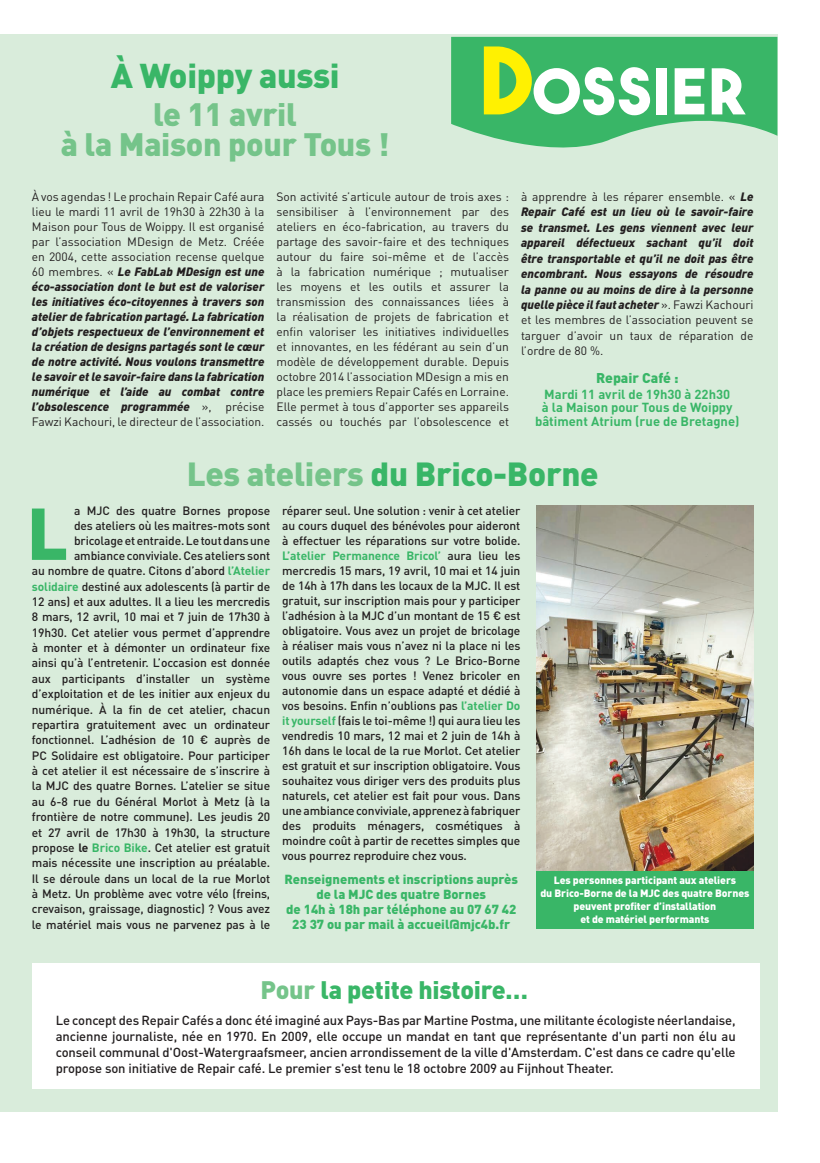
<style>
.page{position:relative;width:820px;height:1163px;background:#fff}
.page>*{position:absolute;margin:0;border:0;box-sizing:border-box;transform-origin:0 0}
.t1{font:900 72.1px "DIN Pro";color:#39b667}
.t2{font:63px "The Bold Font";letter-spacing:.03em;color:#fff}
.t3{font:900 34px "DIN Pro";letter-spacing:-.01em;color:#39b667}
.t4{font:900 33px "DIN Pro";letter-spacing:-.01em;color:#39b667}
.t5{font:900 32px/30px "DIN Pro";letter-spacing:-.01em;color:#75c48a;text-align:center}
.t6{font:900 25px "DIN Pro";letter-spacing:-.01em;color:#39b667}
.t7{font:900 14px "DIN Pro";color:#39b667}
.t8{font:500 13px/16px "DIN Pro";letter-spacing:-.01em;color:#231f20;text-align:justify}
.t9{font:900 13px/15px "DIN Pro";color:#39b667;text-align:center}
.t10{font:700 13px/13.5px "DIN Pro";color:#39b667;text-align:center}
.t11{font:500 12px/15.3px "DIN Pro";letter-spacing:-.01em;color:#231f20;text-align:right}
.t12{font:italic 900 12px/15px "DIN Pro";color:#231f20;text-align:justify}
.t13{font:12px/15px "DIN Pro";color:#231f20;text-align:justify}
.t14{font:900 10.5px/13px "DIN Pro";letter-spacing:-.01em;color:#fff;text-align:center}
.s1{font-size:92px;color:#fff101}
.s2{font-weight:400;font-style:normal}
.s3{color:#75c48a}
.s4{font-weight:700;color:#39b667}
.s5{font-weight:700}
</style>
<div class="page">
<div style="left:0;top:34px;width:776px;height:1077px;background:#d9ecdb"></div>
<svg style="left:451px;top:37px;width:326px;height:126px;fill:#39b667"></svg>
<div style="left:32px;top:963px;width:727px;height:126px;background:#fff"></div>
<div style="left:536px;top:870px;width:217px;height:58px;background:#39b667"></div>
<img style="left:536px;top:505px;width:217px;height:365px">
<h3 class="t3" style="left:111px;top:53px;width:230px">À Woippy aussi</h3>
<h3 class="t5" style="left:61px;top:99px;width:330px">le 11 avril<br>à la Maison pour Tous !</h3>
<h2 class="t2" style="left:481px;top:52px;width:267px"><span class="s1">D</span>OSSIER</h2>
<p class="t12" style="left:32px;top:187px;width:234px"><span class="s2">À vos agendas ! Le prochain Repair Café aura lieu le mardi 11 avril de 19h30 à 22h30 à la Maison pour Tous de Woippy. Il est organisé par l’association MDesign de Metz. Créée en 2004, cette association recense quelque 60 membres. «</span> Le FabLab MDesign est une éco-association dont le but est de valoriser les initiatives éco-citoyennes à travers son atelier de fabrication partagé. La fabrication d’objets respectueux de l’environnement et la création de designs partagés sont le cœur de notre activité. Nous voulons transmettre le savoir et le savoir-faire dans la fabrication numérique et l’aide au combat contre l’obsolescence programmée <span class="s2">», précise Fawzi Kachouri, le directeur de l’association.</span></p>
<p class="t13" style="left:276px;top:188px;width:234px">Son activité s’articule autour de trois axes : sensibiliser à l’environnement par des ateliers en éco-fabrication, au travers du partage des savoir-faire et des techniques autour du faire soi-même et de l’accès à la fabrication numérique ; mutualiser les moyens et les outils et assurer la transmission des connaissances liées à la réalisation de projets de fabrication et enfin valoriser les initiatives individuelles et innovantes, en les fédérant au sein d’un modèle de développement durable. Depuis octobre 2014 l’association MDesign a mis en place les premiers Repair Cafés en Lorraine.<br>Elle permet à tous d’apporter ses appareils cassés ou touchés par l’obsolescence et</p>
<p class="t12" style="left:521px;top:187px;width:234px;line-height:15.5px"><span class="s2">à apprendre à les réparer ensemble. «</span> Le Repair Café est un lieu où le savoir-faire se transmet. Les gens viennent avec leur appareil défectueux sachant qu’il doit être transportable et qu’il ne doit pas être encombrant. Nous essayons de résoudre la panne ou au moins de dire à la personne quelle pièce il faut acheter <span class="s2">». Fawzi Kachouri et les membres de l’association peuvent se targuer d’avoir un taux de réparation de l’ordre de 80 %.</span></p>
<p class="t7" style="left:595px;top:369px;width:84px">Repair Café :</p>
<p class="t10" style="left:535px;top:387px;width:206px">Mardi 11 avril de 19h30 à 22h30<br>à la Maison pour Tous de Woippy bâtiment Atrium (rue de Bretagne)</p>
<h3 class="t4" style="left:187px;top:451px;width:413px"><span class="s3">Les ateliers</span> du Brico-Borne</h3>
<p class="t11" style="left:32px;top:502px;width:240px">a MJC des quatre Bornes propose<br>des ateliers où les maitres-mots sont bricolage et entraide. Le tout dans une ambiance conviviale. Ces ateliers sont<br>au nombre de quatre. Citons d’abord <span class="s4">l’Atelier solidaire</span> destiné aux adolescents (à partir de 12 ans) et aux adultes. Il a lieu les mercredis 8 mars, 12 avril, 10 mai et 7 juin de 17h30 à 19h30. Cet atelier vous permet d’apprendre à monter et à démonter un ordinateur fixe ainsi qu’à l’entretenir. L’occasion est donnée aux participants d’installer un système d’exploitation et de les initier aux enjeux du numérique. À la fin de cet atelier, chacun repartira gratuitement avec un ordinateur fonctionnel. L’adhésion de 10 € auprès de PC Solidaire est obligatoire. Pour participer à cet atelier il est nécessaire de s’inscrire à la MJC des quatre Bornes. L’atelier se situe au 6-8 rue du Général Morlot à Metz (à la frontière de notre commune). Les jeudis 20 et 27 avril de 17h30 à 19h30, la structure propose <span class="s5">le</span> <span class="s4">Brico Bike</span>. Cet atelier est gratuit mais nécessite une inscription au préalable.<br>Il se déroule dans un local de la rue Morlot à Metz. Un problème avec votre vélo (freins, crevaison, graissage, diagnostic) ? Vous avez le matériel mais vous ne parvenez pas à le</p>
<p class="t11" style="left:282px;top:502px;width:240px;line-height:15px;text-align:justify">réparer seul. Une solution : venir à cet atelier au cours duquel des bénévoles pour aideront à effectuer les réparations sur votre bolide.<br><span class="s4">L’atelier Permanence Bricol’</span> aura lieu les mercredis 15 mars, 19 avril, 10 mai et 14 juin de 14h à 17h dans les locaux de la MJC. Il est gratuit, sur inscription mais pour y participer l’adhésion à la MJC d’un montant de 15 € est obligatoire. Vous avez un projet de bricolage à réaliser mais vous n’avez ni la place ni les outils adaptés chez vous ? Le Brico-Borne vous ouvre ses portes ! Venez bricoler en autonomie dans un espace adapté et dédié à vos besoins. Enfin n’oublions pas <span class="s4">l’atelier Do it yourself</span> (fais le toi-même !) qui aura lieu les vendredis 10 mars, 12 mai et 2 juin de 14h à 16h dans le local de la rue Morlot. Cet atelier est gratuit et sur inscription obligatoire. Vous souhaitez vous diriger vers des produits plus naturels, cet atelier est fait pour vous. Dans une ambiance conviviale, apprenez à fabriquer des produits ménagers, cosmétiques à moindre coût à partir de recettes simples que vous pourrez reproduire chez vous.</p>
<h1 class="t1" style="left:27px;top:484px;width:43px">L</h1>
<p class="t9" style="left:284px;top:870px;width:235px">Renseignements et inscriptions auprès de la MJC des quatre Bornes<br>de 14h à 18h par téléphone au 07 67 42<br>23 37 ou par mail à accueil@mjc4b.fr</p>
<p class="t14" style="left:540px;top:873px;width:210px">Les personnes participant aux ateliers<br>du Brico-Borne de la MJC des quatre Bornes peuvent profiter d’installation<br>et de matériel performants</p>
<h3 class="t6" style="left:260px;top:972px;width:269px"><span class="s3">Pour</span> la petite histoire…</h3>
<p class="t8" style="left:56px;top:1011px;width:681px">Le concept des Repair Cafés a donc été imaginé aux Pays-Bas par Martine Postma, une militante écologiste néerlandaise, ancienne journaliste, née en 1970. En 2009, elle occupe un mandat en tant que représentante d'un parti non élu au conseil communal d'Oost-Watergraafsmeer, ancien arrondissement de la ville d'Amsterdam. C'est dans ce cadre qu'elle propose son initiative de Repair café. Le premier s'est tenu le 18 octobre 2009 au Fijnhout Theater.</p>
</div>
